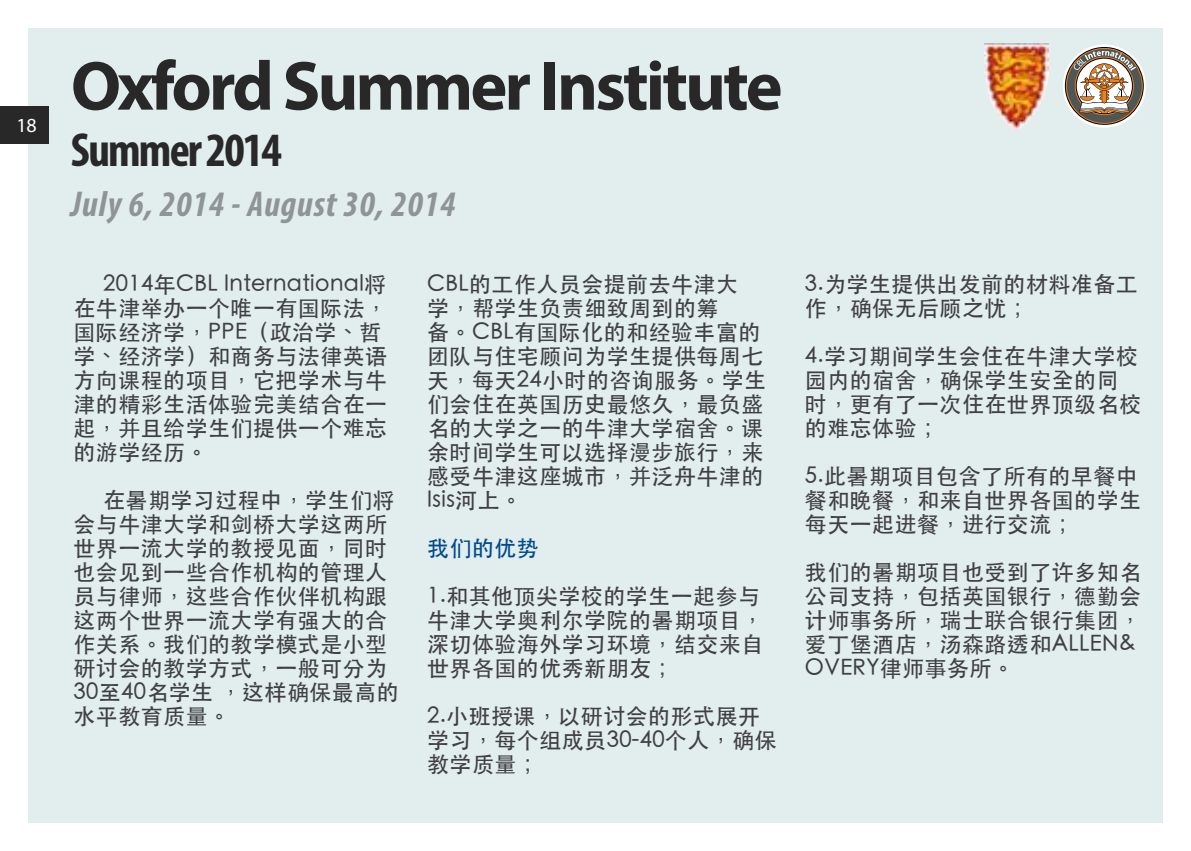
<style>
.page{position:relative;width:1191px;height:851px;background:#fff}
.page>*{position:absolute;margin:0;border:0;box-sizing:border-box;transform-origin:0 0}
.t1{font:700 70px "Myriad Pro";letter-spacing:-.04em;color:#282829}
.t2{font:700 condensed 48px "Myriad Pro";letter-spacing:-.04em;color:#282829}
.t3{font:italic 700 condensed 36px "Myriad Pro";letter-spacing:.025em;color:#8f9495}
.t4{font:500 22px/24px "ST Heiti TC";letter-spacing:.02em;color:#3f4141}
.t5{font:500 22px/24px "ST Heiti TC";letter-spacing:.02em;color:#404040}
.t6{font:500 22px "ST Heiti TC";letter-spacing:.02em;color:#004a8b}
.t7{font:20px "Myriad Pro";color:#fff}
</style>
<div class="page">
<div style="left:28px;top:28px;width:1134px;height:794px;background:#e2edee"></div>
<svg style="left:1063px;top:44px;width:82px;height:84px"></svg>
<svg style="left:1065px;top:47px;width:78px;height:78px"></svg>
<svg style="left:1065px;top:48px;width:77px;height:76px"></svg>
<svg style="left:1066px;top:49px;width:75px;height:74px"></svg>
<svg style="left:1073px;top:51px;width:63px;height:62px;background:#b6a390"></svg>
<div style="left:0;top:106px;width:48px;height:38px;background:#282829"></div>
<img style="left:985px;top:44px;width:63px;height:87px">
<p class="t7" style="left:16px;top:113px;width:22px">18</p>
<h1 class="t1" style="left:71px;top:40px;width:713px">Oxford Summer Institute</h1>
<h2 class="t2" style="left:71px;top:120px;width:212px">Summer 2014</h2>
<h3 class="t3" style="left:71px;top:181px;width:386px">July 6, 2014 - August 30, 2014</h3>
<p class="t4" style="left:73px;top:271px;width:315px;text-indent:30px">2014年CBL International将在牛津举办一个唯一有国际法，国际经济学，PPE（政治学、哲学、经济学）和商务与法律英语方向课程的项目，它把学术与牛津的精彩生活体验完美结合在一起，并且给学生们提供一个难忘的游学经历。</p>
<p class="t4" style="left:73px;top:487px;width:327px;text-indent:30px">在暑期学习过程中，学生们将会与牛津大学和剑桥大学这两所世界一流大学的教授见面，同时也会见到一些合作机构的管理人员与律师，这些合作伙伴机构跟这两个世界一流大学有强大的合作关系。我们的教学模式是小型研讨会的教学方式，一般可分为<br>30至40名学生，这样确保最高的水平教育质量。</p>
<p class="t4" style="left:427px;top:271px;width:340px">CBL的工作人员会提前去牛津大<br>学，帮学生负责细致周到的筹<br>备。CBL有国际化的和经验丰富的团队与住宅顾问为学生提供每周七天，每天24小时的咨询服务。学生们会住在英国历史最悠久，最负盛名的大学之一的牛津大学宿舍。课余时间学生可以选择漫步旅行，来感受牛津这座城市，并泛舟牛津的<br>Isis河上。</p>
<p class="t6" style="left:427px;top:535px;width:113px">我们的优势</p>
<p class="t5" style="left:427px;top:583px;width:338px">1.和其他顶尖学校的学生一起参与牛津大学奥利尔学院的暑期项目，深切体验海外学习环境，结交来自世界各国的优秀新朋友；</p>
<p class="t5" style="left:427px;top:703px;width:351px">2.小班授课，以研讨会的形式展开学习，每个组成员30-40个人，确保教学质量；</p>
<p class="t5" style="left:805px;top:271px;width:334px">3.为学生提供出发前的材料准备工作，确保无后顾之忧；</p>
<p class="t5" style="left:805px;top:343px;width:338px">4.学习期间学生会住在牛津大学校园内的宿舍，确保学生安全的同时，更有了一次住在世界顶级名校的难忘体验；</p>
<p class="t5" style="left:805px;top:463px;width:338px">5.此暑期项目包含了所有的早餐中餐和晚餐，和来自世界各国的学生每天一起进餐，进行交流；</p>
<p class="t5" style="left:805px;top:559px;width:338px">我们的暑期项目也受到了许多知名公司支持，包括英国银行，德勤会计师事务所，瑞士联合银行集团，爱丁堡酒店，汤森路透和ALLEN &amp;<br>OVERY律师事务所。</p>
</div>
